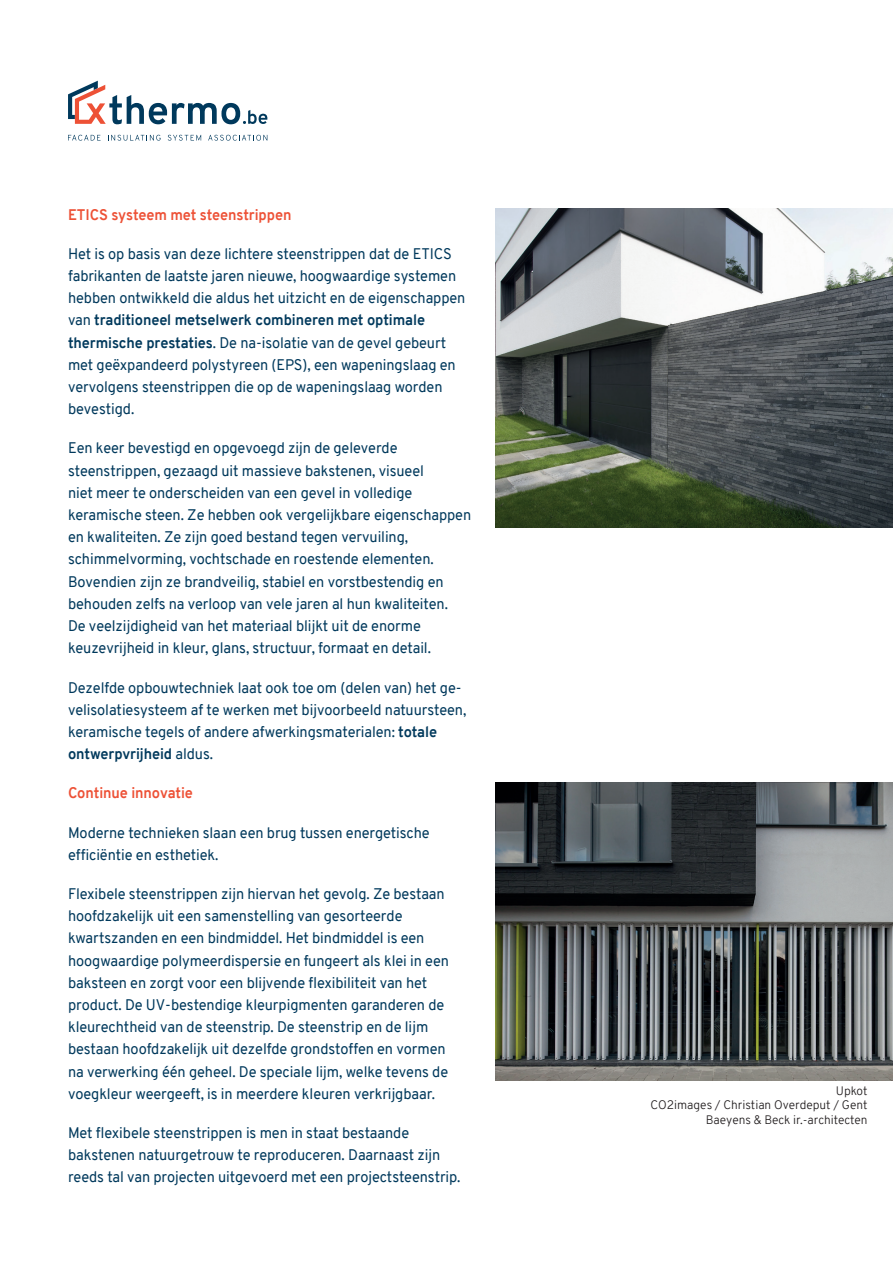
<style>
.page{position:relative;width:893px;height:1263px;background:#fff}
.page>*{position:absolute;margin:0;border:0;box-sizing:border-box;transform-origin:0 0}
.t1{font:15px/22.2px "Overpass";letter-spacing:-.005em;color:#00395c}
.t2{font:700 15px "Overpass";letter-spacing:-.005em;color:#ed5136}
.t3{font:300 12px/14.4px "Overpass";color:#231f20;text-align:right}
.s1{font-weight:700}
</style>
<div class="page">
<img style="left:495px;top:208px;width:398px;height:319px">
<svg style="left:68px;top:135px;width:33px;height:6px"></svg>
<svg style="left:108px;top:135px;width:53px;height:6px"></svg>
<svg style="left:168px;top:135px;width:33px;height:6px"></svg>
<svg style="left:208px;top:135px;width:59px;height:6px"></svg>
<svg style="left:68px;top:81px;width:199px;height:43px"></svg>
<img style="left:495px;top:782px;width:398px;height:298px">
<p class="t2" style="left:68px;top:204px;width:225px">ETICS systeem met steenstrippen</p>
<p class="t1" style="left:68px;top:243px;width:399px">Het is op basis van deze lichtere steenstrippen dat de ETICS fabrikanten de laatste jaren nieuwe, hoogwaardige systemen hebben ontwikkeld die aldus het uitzicht en de eigenschappen van <span class="s1">traditioneel metselwerk combineren met optimale thermische prestaties</span>. De na-isolatie van de gevel gebeurt met geëxpandeerd polystyreen (EPS), een wapeningslaag en vervolgens steenstrippen die op de wapeningslaag worden bevestigd.</p>
<p class="t1" style="left:68px;top:437px;width:405px">Een keer bevestigd en opgevoegd zijn de geleverde steenstrippen, gezaagd uit massieve bakstenen, visueel<br>niet meer te onderscheiden van een gevel in volledige keramische steen. Ze hebben ook vergelijkbare eigenschappen en kwaliteiten. Ze zijn goed bestand tegen vervuiling, schimmelvorming, vochtschade en roestende elementen.<br>Bovendien zijn ze brandveilig, stabiel en vorstbestendig en behouden zelfs na verloop van vele jaren al hun kwaliteiten.<br>De veelzijdigheid van het materiaal blijkt uit de enorme keuzevrijheid in kleur, glans, structuur, formaat en detail.</p>
<p class="t1" style="left:68px;top:676px;width:400px">Dezelfde opbouwtechniek laat ook toe om (delen van) het ge&shy;velisolatiesysteem af te werken met bijvoorbeeld natuursteen, keramische tegels of andere afwerkingsmaterialen: <span class="s1">totale ontwerpvrijheid</span> aldus.</p>
<p class="t2" style="left:68px;top:782px;width:126px">Continue innovatie</p>
<p class="t1" style="left:68px;top:821px;width:363px">Moderne technieken slaan een brug tussen energetische efficiëntie en esthetiek.</p>
<p class="t1" style="left:68px;top:883px;width:382px">Flexibele steenstrippen zijn hiervan het gevolg. Ze bestaan hoofdzakelijk uit een samenstelling van gesorteerde kwartszanden en een bindmiddel. Het bindmiddel is een hoogwaardige polymeerdispersie en fungeert als klei in een baksteen en zorgt voor een blijvende flexibiliteit van het product. De UV-bestendige kleurpigmenten garanderen de kleurechtheid van de steenstrip. De steenstrip en de lijm bestaan hoofdzakelijk uit dezelfde grondstoffen en vormen na verwerking één geheel. De speciale lijm, welke tevens de voegkleur weergeeft, is in meerdere kleuren verkrijgbaar.</p>
<p class="t1" style="left:68px;top:1122px;width:394px">Met flexibele steenstrippen is men in staat bestaande bakstenen natuurgetrouw te reproduceren. Daarnaast zijn reeds tal van projecten uitgevoerd met een projectsteenstrip.</p>
<p class="t3" style="left:651px;top:1084px;width:218px">Upkot<br>CO2images / Christian Overdeput / Gent<br>Baeyens &amp; Beck ir.-architecten</p>
</div>
